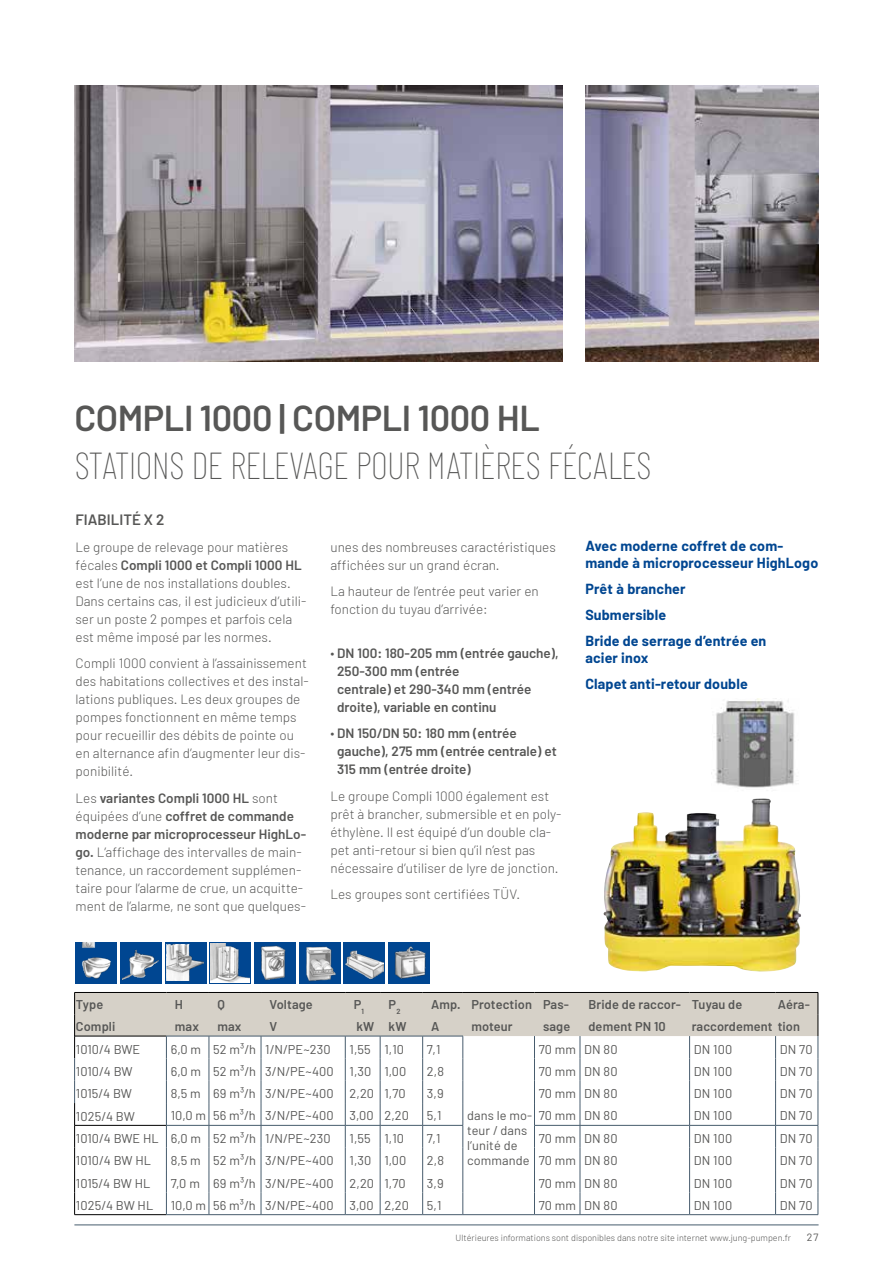
<style>
.page{position:relative;width:893px;height:1263px;background:#fff}
.page>*{position:absolute;margin:0;border:0;box-sizing:border-box;transform-origin:0 0}
.t1{font:100 37.5px "Barlow Condensed";letter-spacing:-.02em;color:#575756}
.t2{font:600 36px "Barlow";letter-spacing:-.01em;color:#575756}
.t3{font:600 15px "Barlow";color:#575756}
.t4{font:700 14.25px/25.8px "Barlow";letter-spacing:.01em;color:#004691}
.t5{font:300 13.5px/18px "Barlow";color:#575756}
.t6{font:600 13.5px/18px "Barlow";color:#575756}
.t7{font:12.75px/15px "Barlow";letter-spacing:.01em;color:#575756}
.t8{font:600 12.75px "Barlow";letter-spacing:.01em;color:#575756}
.t9{font:10.5px "Barlow";color:#575756}
.t10{font:300 9px "Barlow";color:#575756}
.s1{font-weight:600}
.s2{font-weight:400;font-size:12.75px}
</style>
<div class="page">
<div style="left:344px;top:942px;width:41px;height:41px;background:#004691"></div>
<img style="left:345px;top:950px;width:38px;height:30px">
<svg style="left:210px;top:942px;width:41px;height:41px"></svg>
<img style="left:210px;top:943px;width:40px;height:39px">
<img style="left:299px;top:942px;width:41px;height:41px">
<div style="left:389px;top:942px;width:41px;height:41px;background:#004691"></div>
<img style="left:394px;top:946px;width:32px;height:33px">
<img style="left:254px;top:942px;width:41px;height:41px">
<svg style="left:165px;top:942px;width:41px;height:41px"></svg>
<img style="left:167px;top:944px;width:36px;height:37px">
<div style="left:120px;top:942px;width:41px;height:41px;background:#004691"></div>
<img style="left:123px;top:950px;width:36px;height:30px">
<div style="left:76px;top:942px;width:41px;height:41px;background:#004691"></div>
<img style="left:81px;top:942px;width:30px;height:37px">
<img style="left:75px;top:85px;width:744px;height:276px">
<hr style="left:74px;top:1224px;width:745px;height:1px;background:#475c6d">
<hr style="left:75px;top:1214px;width:91px;height:1px;background:#000">
<hr style="left:166px;top:1214px;width:43px;height:1px;background:#475c6d">
<hr style="left:209px;top:1214px;width:52px;height:1px;background:#475c6d">
<hr style="left:261px;top:1214px;width:84px;height:1px;background:#475c6d">
<hr style="left:345px;top:1214px;width:35px;height:1px;background:#475c6d">
<hr style="left:380px;top:1214px;width:43px;height:1px;background:#475c6d">
<hr style="left:423px;top:1214px;width:40px;height:1px;background:#475c6d">
<hr style="left:534px;top:1214px;width:46px;height:1px;background:#475c6d">
<hr style="left:580px;top:1214px;width:110px;height:1px;background:#475c6d">
<hr style="left:690px;top:1214px;width:86px;height:1px;background:#475c6d">
<hr style="left:776px;top:1214px;width:42px;height:1px;background:#475c6d">
<svg style="left:74px;top:992px;width:745px;height:222px"></svg>
<hr style="left:463px;top:1214px;width:71px;height:1px;background:#475c6d">
<img style="left:603px;top:798px;width:198px;height:174px">
<img style="left:715px;top:699px;width:80px;height:89px">
<div style="left:563px;top:83px;width:22px;height:281px;background:#fff"></div>
<h2 class="t2" style="left:74px;top:396px;width:467px">COMPLI 1000 | COMPLI 1000 HL</h2>
<h1 class="t1" style="left:74px;top:443px;width:579px">STATIONS DE RELEVAGE POUR MATIÈRES FÉCALES</h1>
<p class="t3" style="left:76px;top:511px;width:90px">FIABILITÉ X 2</p>
<p class="t5" style="left:76px;top:538px;width:232px">Le groupe de relevage pour matières fécales <span class="s1">Compli 1000 et Compli 1000 HL </span>est l’une de nos installations doubles.<br>Dans certains cas, il est judicieux d’utili&shy;ser un poste 2 pompes et parfois cela est même imposé par les normes.</p>
<p class="t5" style="left:76px;top:654px;width:235px">Compli 1000 convient à l’assainissement des habitations collectives et des instal&shy;lations publiques. Les deux groupes de pompes fonctionnent en même temps pour recueillir des débits de pointe ou en alternance afin d’augmenter leur dis&shy;ponibilité.</p>
<p class="t5" style="left:76px;top:788px;width:232px">Les <span class="s1">variantes Compli 1000 HL</span> sont équipées d’une <span class="s1">coffret de commande moderne par microprocesseur HighLo&shy;go.</span> L’affichage des intervalles de main&shy;tenance, un raccordement supplémen&shy;taire pour l’alarme de crue, un acquitte&shy;ment de l’alarme, ne sont que quelques-</p>
<p class="t5" style="left:330px;top:537px;width:227px">unes des nombreuses caractéristiques affichées sur un grand écran.</p>
<p class="t5" style="left:330px;top:582px;width:210px">La hauteur de l’entrée peut varier en fonction du tuyau d’arrivée:</p>
<p class="t6" style="left:337px;top:644px;width:223px;text-indent:-7px"><span class="s2">∙</span> DN 100: 180-205 mm (entrée gauche),<br>250-300 mm (entrée<br>centrale) et 290-340 mm (entrée droite), variable en continu</p>
<p class="t6" style="left:337px;top:724px;width:221px;text-indent:-7px"><span class="s2">∙</span> DN 150/DN 50: 180 mm (entrée gauche), 275 mm (entrée centrale) et<br>315 mm (entrée droite)</p>
<p class="t5" style="left:330px;top:787px;width:232px">Le groupe Compli 1000 également est prêt à brancher, submersible et en poly&shy;éthylène. Il est équipé d’un double cla&shy;pet anti-retour si bien qu’il n’est pas nécessaire d’utiliser de lyre de jonction.</p>
<p class="t5" style="left:330px;top:885px;width:191px">Les groupes sont certifiées TÜV.</p>
<p class="t4" style="left:585px;top:537px;width:234px;line-height:17.2px">Avec moderne coffret de com&shy;mande à microprocesseur HighLogo</p>
<p class="t4" style="left:585px;top:576px;width:182px">Prêt à brancher<br>Submersible<br>Bride de serrage d’entrée en</p>
<p class="t4" style="left:585px;top:645px;width:164px">acier inox<br>Clapet anti-retour double</p>
<p class="t8" style="left:76px;top:997px;width:29px">Type</p>
<p class="t8" style="left:175px;top:997px;width:10px">H</p>
<p class="t8" style="left:217px;top:997px;width:9px">Q</p>
<p class="t8" style="left:270px;top:997px;width:45px">Voltage</p>
<p class="t8" style="left:354px;top:997px;width:12px">P<sub>1</sub></p>
<p class="t8" style="left:389px;top:997px;width:13px">P<sub>2</sub></p>
<p class="t8" style="left:431px;top:997px;width:139px">Amp. Protection Pas-</p>
<p class="t8" style="left:588px;top:997px;width:155px">Bride de raccor- Tuyau de</p>
<p class="t8" style="left:778px;top:997px;width:34px">Aéra-</p>
<p class="t8" style="left:76px;top:1019px;width:41px">Compli</p>
<p class="t8" style="left:175px;top:1019px;width:26px">max</p>
<p class="t8" style="left:217px;top:1019px;width:26px">max</p>
<p class="t8" style="left:270px;top:1019px;width:9px">V</p>
<p class="t8" style="left:356px;top:1019px;width:52px">kW kW</p>
<p class="t8" style="left:431px;top:1019px;width:10px">A</p>
<p class="t8" style="left:471px;top:1019px;width:43px">moteur</p>
<p class="t8" style="left:543px;top:1019px;width:29px">sage</p>
<p class="t8" style="left:588px;top:1019px;width:79px">dement PN 10</p>
<p class="t8" style="left:692px;top:1019px;width:110px">raccordement tion</p>
<p class="t7" style="left:76px;top:1041px;width:66px">1010/4 BWE</p>
<p class="t7" style="left:171px;top:1041px;width:161px">6,0 m 52 m3/h 1/N/PE~230</p>
<p class="t7" style="left:350px;top:1041px;width:56px">1,55 1,10</p>
<p class="t7" style="left:427px;top:1041px;width:15px">7,1</p>
<p class="t7" style="left:539px;top:1041px;width:80px">70 mm DN 80</p>
<p class="t7" style="left:694px;top:1041px;width:40px">DN 100</p>
<p class="t7" style="left:780px;top:1041px;width:34px">DN 70</p>
<p class="t7" style="left:76px;top:1063px;width:58px">1010/4 BW</p>
<p class="t7" style="left:171px;top:1063px;width:237px">6,0 m 52 m3/h 3/N/PE~400 1,30 1,00</p>
<p class="t7" style="left:427px;top:1063px;width:19px">2,8</p>
<p class="t7" style="left:467px;top:1108px;width:67px">dans le mo&shy;teur / dans l‘unité de commande</p>
<p class="t7" style="left:539px;top:1063px;width:80px">70 mm DN 80</p>
<p class="t7" style="left:694px;top:1063px;width:40px">DN 100</p>
<p class="t7" style="left:780px;top:1063px;width:34px">DN 70</p>
<p class="t7" style="left:76px;top:1086px;width:58px">1015/4 BW</p>
<p class="t7" style="left:171px;top:1086px;width:237px">8,5 m 69 m3/h 3/N/PE~400 2,20 1,70</p>
<p class="t7" style="left:427px;top:1086px;width:18px">3,9</p>
<p class="t7" style="left:539px;top:1086px;width:80px">70 mm DN 80</p>
<p class="t7" style="left:694px;top:1086px;width:40px">DN 100</p>
<p class="t7" style="left:780px;top:1086px;width:34px">DN 70</p>
<p class="t7" style="left:76px;top:1108px;width:60px">1025/4 BW</p>
<p class="t7" style="left:171px;top:1108px;width:240px">10,0 m 56 m3/h 3/N/PE~400 3,00 2,20</p>
<p class="t7" style="left:427px;top:1108px;width:16px">5,1</p>
<p class="t7" style="left:539px;top:1108px;width:80px">70 mm DN 80</p>
<p class="t7" style="left:694px;top:1108px;width:40px">DN 100</p>
<p class="t7" style="left:780px;top:1108px;width:34px">DN 70</p>
<p class="t7" style="left:76px;top:1130px;width:256px">1010/4 BWE HL 6,0 m 52 m3/h 1/N/PE~230</p>
<p class="t7" style="left:350px;top:1130px;width:56px">1,55 1,10</p>
<p class="t7" style="left:427px;top:1130px;width:15px">7,1</p>
<p class="t7" style="left:539px;top:1130px;width:80px">70 mm DN 80</p>
<p class="t7" style="left:694px;top:1130px;width:40px">DN 100</p>
<p class="t7" style="left:780px;top:1130px;width:34px">DN 70</p>
<p class="t7" style="left:76px;top:1153px;width:77px">1010/4 BW HL</p>
<p class="t7" style="left:171px;top:1153px;width:237px">8,5 m 52 m3/h 3/N/PE~400 1,30 1,00</p>
<p class="t7" style="left:427px;top:1153px;width:19px">2,8</p>
<p class="t7" style="left:539px;top:1153px;width:80px">70 mm DN 80</p>
<p class="t7" style="left:694px;top:1153px;width:40px">DN 100</p>
<p class="t7" style="left:780px;top:1153px;width:34px">DN 70</p>
<p class="t7" style="left:76px;top:1175px;width:76px">1015/4 BW HL</p>
<p class="t7" style="left:171px;top:1175px;width:237px">7,0 m 69 m3/h 3/N/PE~400 2,20 1,70</p>
<p class="t7" style="left:427px;top:1175px;width:18px">3,9</p>
<p class="t7" style="left:539px;top:1175px;width:80px">70 mm DN 80</p>
<p class="t7" style="left:694px;top:1175px;width:40px">DN 100</p>
<p class="t7" style="left:780px;top:1175px;width:34px">DN 70</p>
<p class="t7" style="left:76px;top:1197px;width:79px">1025/4 BW HL</p>
<p class="t7" style="left:171px;top:1197px;width:240px">10,0 m 56 m3/h 3/N/PE~400 3,00 2,20</p>
<p class="t7" style="left:427px;top:1197px;width:16px">5,1</p>
<p class="t7" style="left:539px;top:1197px;width:80px">70 mm DN 80</p>
<p class="t7" style="left:694px;top:1197px;width:40px">DN 100</p>
<p class="t7" style="left:780px;top:1197px;width:34px">DN 70</p>
<p class="t10" style="left:456px;top:1232px;width:337px">Ultérieures informations sont disponibles dans notre site internet www.jung-pumpen.fr</p>
<p class="t9" style="left:807px;top:1231px;width:13px">27</p>
</div>
